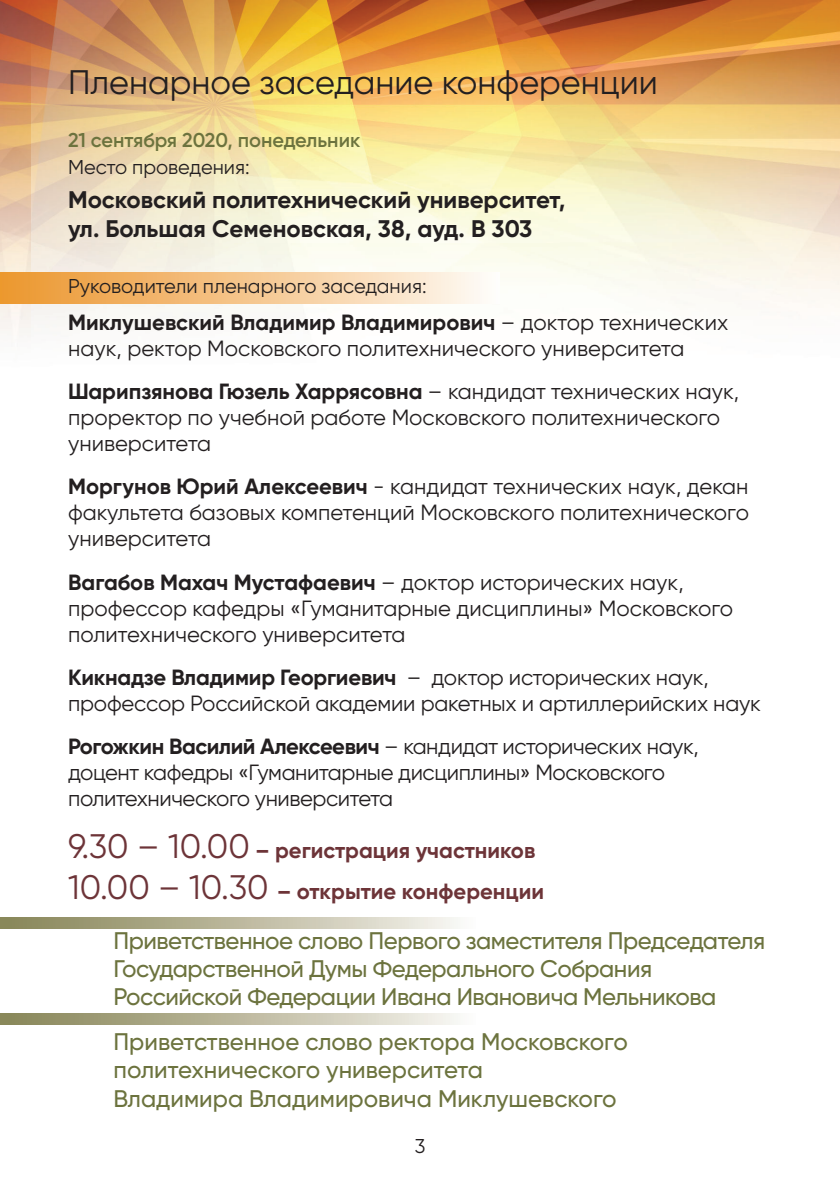
<style>
.page{position:relative;width:840px;height:1191px;background:#fff}
.page>*{position:absolute;margin:0;border:0;box-sizing:border-box;transform-origin:0 0}
.t1{font:34px "Gilroy";color:#231f20}
.t2{font:500 24px/28px "Gilroy";letter-spacing:-.02em;color:#6c733e}
.t3{font:500 24px/28.4px "Gilroy";color:#6c733e}
.t4{font:700 24px/28.8px "Gilroy";color:#231f20}
.t5{font:22px/26px "Gilroy";letter-spacing:-.01em;color:#231f20}
.t6{font:700 22px/40.8px "Gilroy";color:#6d3438}
.t7{font:20px "Gilroy";color:#231f20}
.t8{font:600 20px "Gilroy";color:#6c733e}
.s1{font-weight:700}
.s2{font-weight:400;font-size:34px}
</style>
<div class="page">
<img style="left:30px;top:0;width:809px;height:336px">
<img style="left:0;top:0;width:30px;height:336px">
<div style="left:0;top:272px;width:499px;height:31px;background:linear-gradient(to right,#ec952c,#fffaf5)"></div>
<svg style="left:0;top:917px;width:458px;height:11px;background:#bbb99e"></svg>
<svg style="left:0;top:1013px;width:458px;height:11px;background:#bbb99e"></svg>
<h1 class="t1" style="left:68px;top:71px;width:591px">Пленарное заседание конференции</h1>
<p class="t8" style="left:68px;top:133px;width:293px">21 сентября 2020, понедельник</p>
<p class="t7" style="left:68px;top:160px;width:183px">Место проведения:</p>
<p class="t4" style="left:68px;top:188px;width:498px">Московский политехнический университет, ул. Большая Семеновская, 38, ауд. B 303</p>
<p class="t7" style="left:68px;top:279px;width:360px">Руководители пленарного заседания:</p>
<p class="t5" style="left:68px;top:312px;width:661px"><span class="s1">Миклушевский Владимир Владимирович</span> – доктор технических наук, ректор Московского политехнического университета</p>
<p class="t5" style="left:68px;top:381px;width:672px"><span class="s1">Шарипзянова Гюзель Харрясовна</span> – кандидат технических наук, проректор по учебной работе Московского политехнического университета</p>
<p class="t5" style="left:68px;top:476px;width:682px;text-align:justify"><span class="s1">Моргунов Юрий Алексеевич</span> - кандидат технических наук, декан факультета базовых компетенций Московского политехнического университета</p>
<p class="t5" style="left:68px;top:571px;width:666px"><span class="s1">Вагабов Махач Мустафаевич</span> – доктор исторических наук, профессор кафедры «Гуманитарные дисциплины» Московского политехнического университета</p>
<p class="t5" style="left:68px;top:666px;width:694px"><span class="s1">Кикнадзе Владимир Георгиевич</span> – доктор исторических наук, профессор Российской академии ракетных и артиллерийских наук</p>
<p class="t5" style="left:68px;top:735px;width:631px"><span class="s1">Рогожкин Василий Алексеевич</span> – кандидат исторических наук, доцент кафедры «Гуманитарные дисциплины» Московского политехнического университета</p>
<p class="t6" style="left:68px;top:832px;width:477px"><span class="s2">9.30 – 10.00</span> – регистрация участников<br><span class="s2">10.00 – 10.30</span> – открытие конференции</p>
<p class="t2" style="left:113px;top:929px;width:653px">Приветственное слово Первого замеcтителя Председателя<br>Государственной Думы Федерального Собрания<br>Российской Федерации Ивана Ивановича Мельникова</p>
<p class="t3" style="left:113px;top:1030px;width:515px">Приветственное слово ректора Московского политехнического университета<br>Владимира Владимировича Миклушевского</p>
<p class="t7" style="left:414px;top:1138px;width:12px">3</p>
</div>
